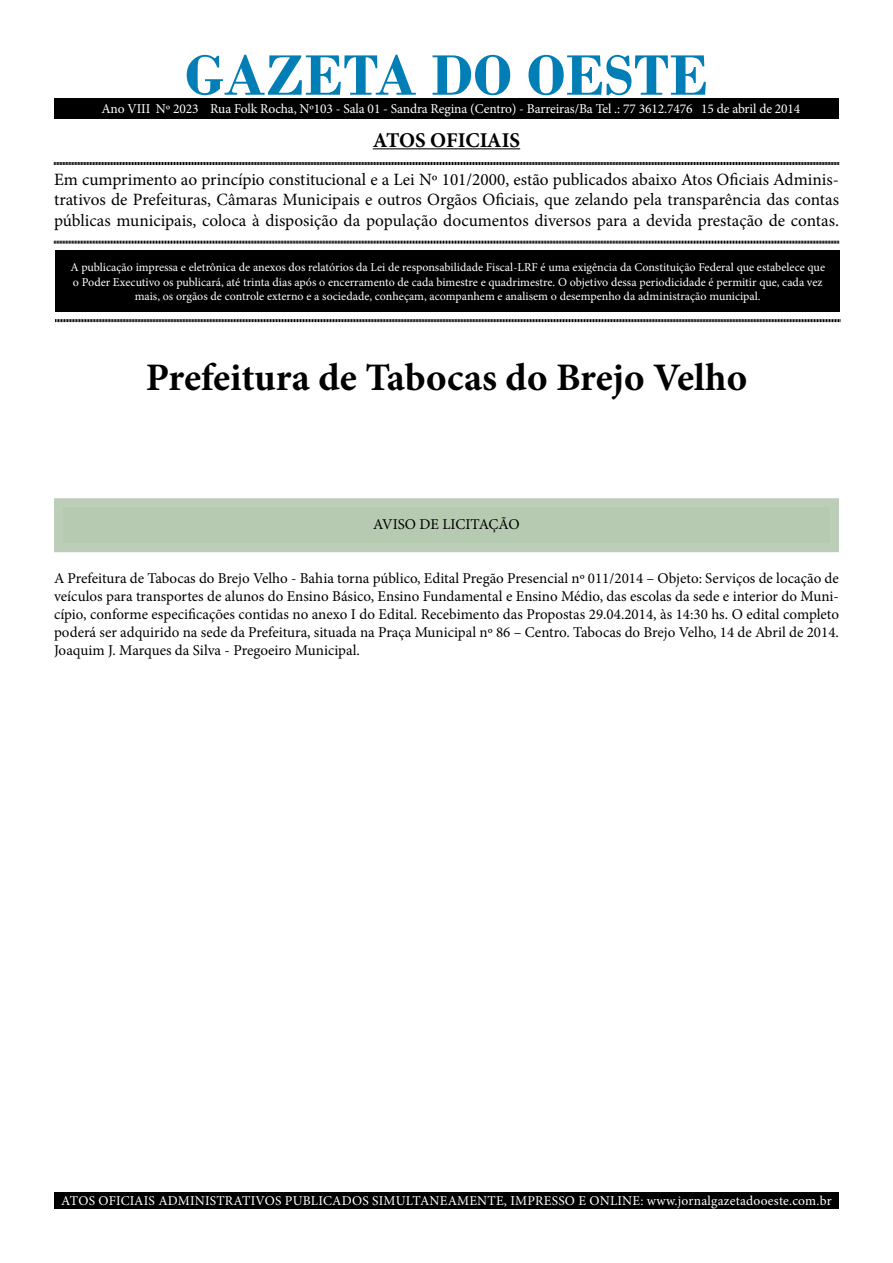
<style>
.page{position:relative;width:893px;height:1263px;background:#fff}
.page>*{position:absolute;margin:0;border:0;box-sizing:border-box;transform-origin:0 0}
.t1{font:700 60px "Bodoni";color:#007eb5}
.t2{font:700 39px "Minion Pro";letter-spacing:-.005em;color:#000}
.t3{font:700 21px "Minion Pro";letter-spacing:-.005em;color:#000}
.t4{font:17.25px/20.7px "Minion Pro";color:#000;text-align:justify}
.t5{font:15px/18px "Minion Pro";color:#000;text-align:justify}
.t6{font:13.5px "Minion Pro";letter-spacing:.005em;color:#fff}
.t7{font:12px/14.4px "Minion Pro";color:#fff;text-align:center}
</style>
<div class="page">
<div style="left:55px;top:250px;width:785px;height:62px;background:#000"></div>
<hr style="left:373px;top:148px;width:147px;height:1px;background:#000">
<svg style="left:54px;top:162px;width:785px;height:3px"></svg>
<svg style="left:54px;top:240px;width:785px;height:4px"></svg>
<svg style="left:55px;top:319px;width:785px;height:4px"></svg>
<div style="left:54px;top:1192px;width:785px;height:17px;background:#000"></div>
<div style="left:54px;top:99px;width:785px;height:20px;background:#000"></div>
<div style="left:54px;top:498px;width:785px;height:54px;background:#b6c9b1"></div>
<h1 class="t1" style="left:185px;top:40px;width:525px">GAZETA DO OESTE</h1>
<h3 class="t3" style="left:373px;top:125px;width:149px">ATOS OFICIAIS</h3>
<p class="t4" style="left:54px;top:169px;width:786px">Em cumprimento ao princípio constitucional e a Lei Nº 101/2000, estão publicados abaixo Atos Oficiais Adminis&shy;trativos de Prefeituras, Câmaras Municipais e outros Orgãos Oficiais, que zelando pela transparência das contas públicas municipais, coloca à disposição da população documentos diversos para a devida prestação de contas.</p>
<p class="t7" style="left:70px;top:260px;width:756px">A publicação impressa e eletrônica de anexos dos relatórios da Lei de responsabilidade Fiscal-LRF é uma exigência da Constituição Federal que estabelece que o Poder Executivo os publicará, até trinta dias após o encerramento de cada bimestre e quadrimestre. O objetivo dessa periodicidade é permitir que, cada vez mais, os orgãos de controle externo e a sociedade, conheçam, acompanhem e analisem o desempenho da administração municipal.</p>
<p class="t6" style="left:101px;top:100px;width:700px">Ano VIII Nº 2023 Rua Folk Rocha, Nº103 - Sala 01 - Sandra Regina (Centro) - Barreiras/Ba Tel .: 77 3612.7476 15 de abril de 2014</p>
<h2 class="t2" style="left:146px;top:350px;width:603px">Prefeitura de Tabocas do Brejo Velho</h2>
<p class="t5" style="left:373px;top:515px;width:148px">AVISO DE LICITAÇÃO</p>
<p class="t5" style="left:54px;top:569px;width:786px">A Prefeitura de Tabocas do Brejo Velho - Bahia torna público, Edital Pregão Presencial nº 011/2014 – Objeto: Serviços de locação de veículos para transportes de alunos do Ensino Básico, Ensino Fundamental e Ensino Médio, das escolas da sede e interior do Muni&shy;cípio, conforme especificações contidas no anexo I do Edital. Recebimento das Propostas 29.04.2014, às 14:30 hs. O edital completo poderá ser adquirido na sede da Prefeitura, situada na Praça Municipal nº 86 – Centro. Tabocas do Brejo Velho, 14 de Abril de 2014.<br>Joaquim J. Marques da Silva - Pregoeiro Municipal.</p>
<p class="t6" style="left:61px;top:1191px;width:772px">ATOS OFICIAIS ADMINISTRATIVOS PUBLICADOS SIMULTANEAMENTE, IMPRESSO E ONLINE: www.jornalgazetadooeste.com.br</p>
</div>
